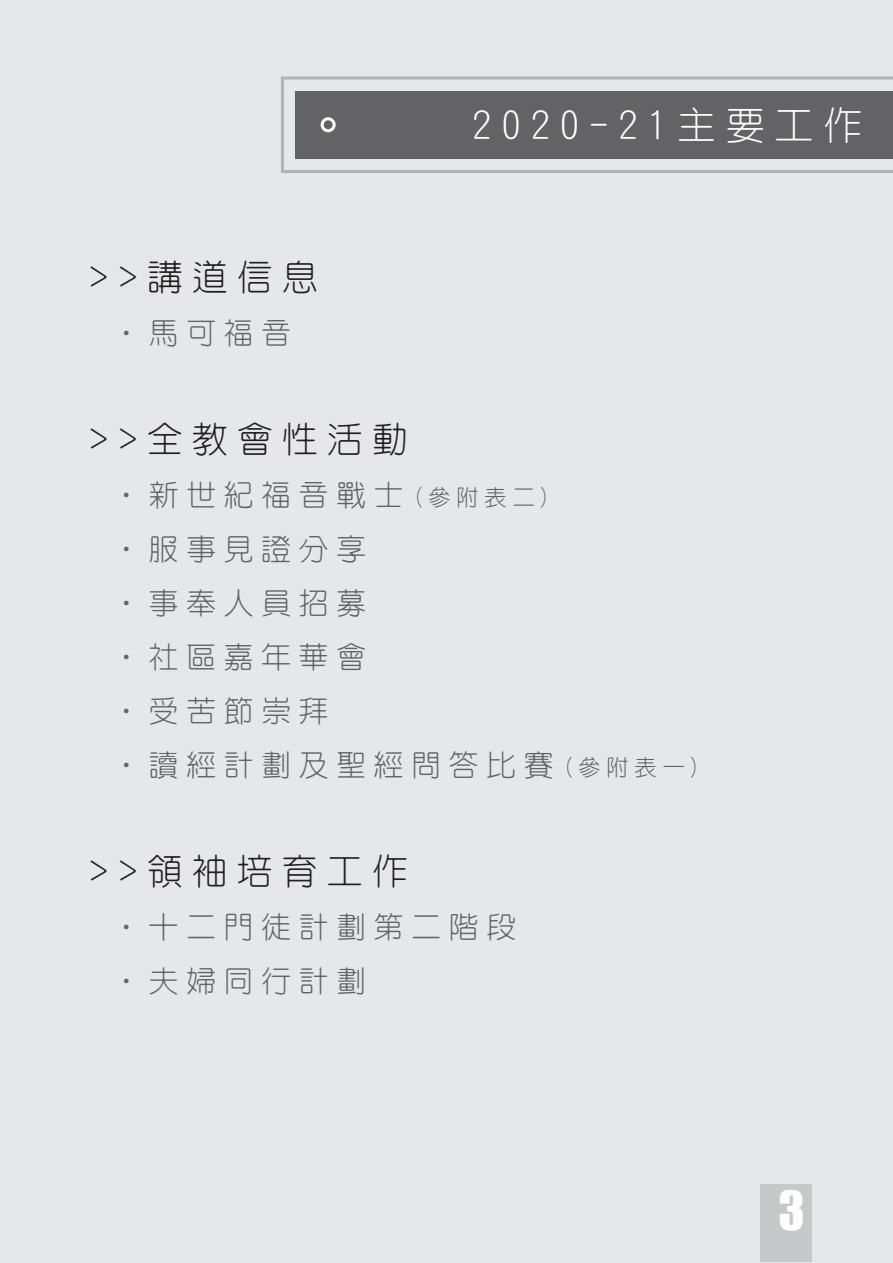
<style>
.page{position:relative;width:893px;height:1263px;background:#e6e7e9}
.page>*{position:absolute;margin:0;border:0;box-sizing:border-box;transform-origin:0 0}
.t1{font:49.5px "Impact";color:#fff}
.t2{font:39px "DF Yuan Lt HK BF";letter-spacing:.25em;color:#fff}
.t3{font:300 36px "Han Wang Yen";letter-spacing:.25em;color:#231f20}
.t4{font:300 30px/54px "Han Wang Yen";letter-spacing:.25em;color:#636366}
.s1{font-family:"Han Wang Yen";font-weight:300}
.s2{font-family:"DF Yuan Lt HK BF";font-weight:400;font-size:22.5px}
.s3{font-size:22.5px}
</style>
<div class="page">
<svg style="left:281px;top:77px;width:612px;height:96px"></svg>
<div style="left:295px;top:91px;width:598px;height:68px;background:#636366"></div>
<div style="left:321px;top:117px;width:15px;height:15px;border:3px solid #fff;border-radius:50%"></div>
<div style="left:760px;top:1184px;width:51px;height:78px;background:#c7c8ca"></div>
<p class="t3" style="left:89px;top:259px;width:231px">&gt;&gt;講道信息</p>
<p class="t4" style="left:111px;top:306px;width:181px">‧馬可福音</p>
<h2 class="t2" style="left:472px;top:106px;width:391px">2020-21<span class="s1">主要工作</span></h2>
<p class="t3" style="left:89px;top:421px;width:321px">&gt;&gt;全教會性活動</p>
<p class="t4" style="left:111px;top:468px;width:592px">‧新世紀福音戰士<span class="s2">(</span><span class="s3">參附表二</span><span class="s2">)<br></span>‧服事見證分享<br>‧事奉人員招募<br>‧社區嘉年華會<br>‧受苦節崇拜<br>‧讀經計劃及聖經問答比賽<span class="s2">(</span><span class="s3">參附表一</span><span class="s2">)</span></p>
<p class="t3" style="left:89px;top:853px;width:321px">&gt;&gt;領袖培育工作</p>
<p class="t4" style="left:111px;top:900px;width:406px">‧十二門徒計劃第二階段‧夫婦同行計劃</p>
<h1 class="t1" style="left:778px;top:1172px;width:28px">3</h1>
</div>
